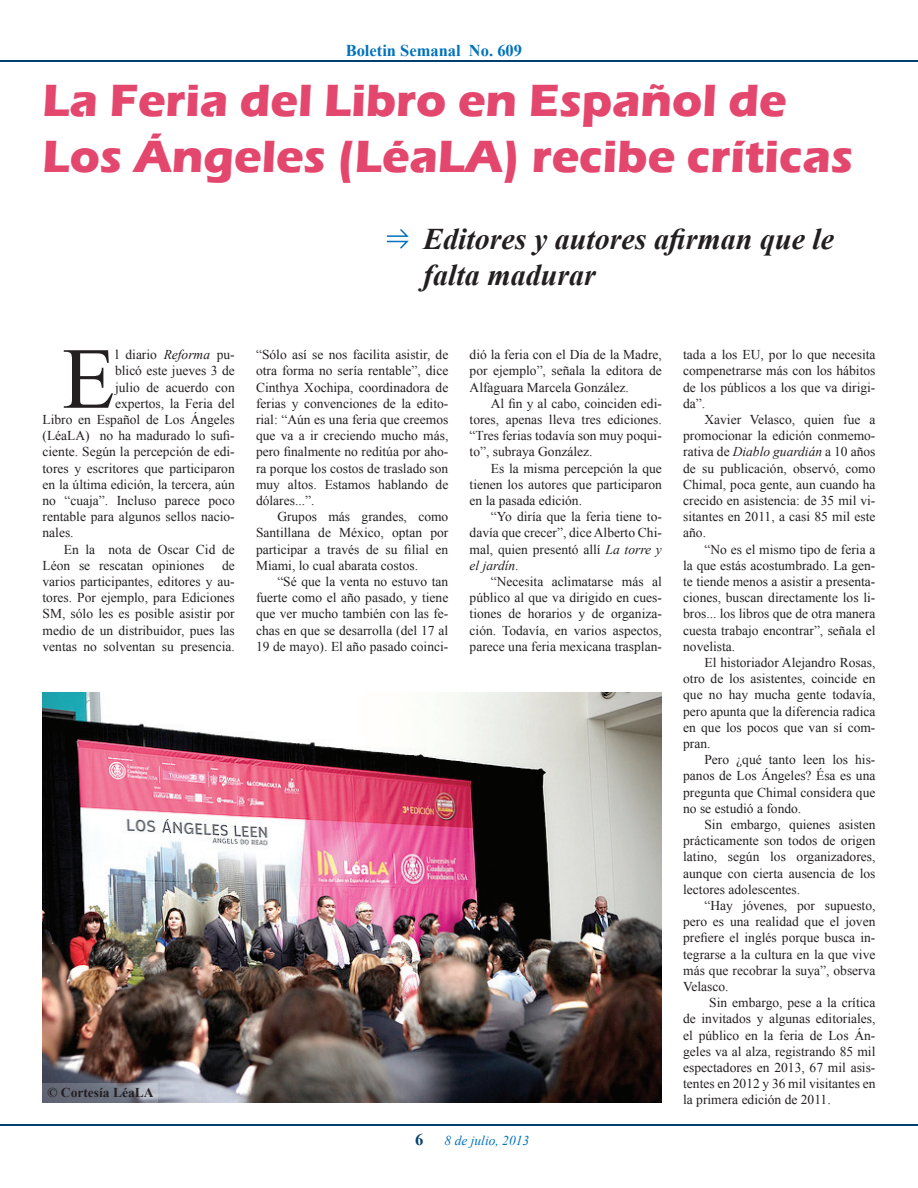
<style>
.page{position:relative;width:918px;height:1188px;background:#fff}
.page>*{position:absolute;margin:0;border:0;box-sizing:border-box;transform-origin:0 0}
.t1{font:86.85px "Times New Roman";color:#231f20}
.t2{font:700 46.5px/55.8px "Eras ITC";color:#e4476d}
.t3{font:italic 700 30px/36px "Times New Roman";color:#231f20}
.t4{font:700 16.5px "Times New Roman";color:#0072bc}
.t5{font:700 16.5px "Times New Roman";color:#004071}
.t6{font:13.5px/16.2px "Times New Roman";color:#231f20;text-align:justify}
.t7{font:700 13.5px "Times New Roman";color:#231f20}
.t8{font:italic 13.5px "Times New Roman";color:#0072bc}
.s1{font-style:italic}
</style>
<div class="page">
<hr style="left:0;top:1124px;width:918px;height:2px;background:#004071">
<hr style="left:0;top:60px;width:918px;height:2px;background:#004071">
<img style="left:43px;top:692px;width:619px;height:410px">
<svg style="left:43px;top:1083px;width:115px;height:19px;background:#777c89"></svg>
<svg style="left:386px;top:229px;width:23px;height:20px"></svg>
<p class="t4" style="left:346px;top:39px;width:178px">Boletin Semanal No. 609</p>
<h2 class="t2" style="left:43px;top:73px;width:812px">La Feria del Libro en Español de<br>Los Ángeles (LéaLA) recibe críticas</h2>
<h3 class="t3" style="left:423px;top:220px;width:412px">Editores y autores afirman que le falta madurar</h3>
<h1 class="t1" style="left:62px;top:320px;width:55px">E</h1>
<p class="t6" style="left:115px;top:346px;width:121px">l diario <span class="s1">Reforma</span> pu-</p>
<p class="t6" style="left:115px;top:363px;width:121px">blicó este jueves 3 de</p>
<p class="t6" style="left:115px;top:379px;width:121px">julio de acuerdo con</p>
<p class="t6" style="left:115px;top:395px;width:121px">expertos, la Feria del</p>
<p class="t6" style="left:43px;top:411px;width:194px">Libro en Español de Los Ángeles</p>
<p class="t6" style="left:43px;top:427px;width:194px">(LéaLA) no ha madurado lo sufi-</p>
<p class="t6" style="left:43px;top:444px;width:194px">ciente. Según la percepción de edi-</p>
<p class="t6" style="left:43px;top:460px;width:194px">tores y escritores que participaron</p>
<p class="t6" style="left:43px;top:476px;width:194px">en la última edición, la tercera, aún</p>
<p class="t6" style="left:43px;top:492px;width:194px">no “cuaja”. Incluso parece poco</p>
<p class="t6" style="left:43px;top:508px;width:194px">rentable para algunos sellos nacio-</p>
<p class="t6" style="left:43px;top:525px;width:33px">nales.</p>
<p class="t6" style="left:64px;top:541px;width:173px">En la nota de Oscar Cid de</p>
<p class="t6" style="left:43px;top:557px;width:164px">Léon se rescatan opiniones</p>
<p class="t6" style="left:43px;top:557px;width:194px;text-indent:180px">de varios participantes, editores y au&shy;tores. Por ejemplo, para Ediciones SM, sólo les es posible asistir por medio de un distribuidor, pues las ventas no solventan su presencia.</p>
<p class="t6" style="left:256px;top:346px;width:194px">“Sólo así se nos facilita asistir, de otra forma no sería rentable”, dice Cinthya Xochipa, coordinadora de ferias y convenciones de la edito&shy;rial: “Aún es una feria que creemos que va a ir creciendo mucho más, pero finalmente no reditúa por aho&shy;ra porque los costos de traslado son muy altos. Estamos hablando de dólares...”.</p>
<p class="t6" style="left:256px;top:508px;width:194px;text-indent:21px">Grupos más grandes, como Santillana de México, optan por participar a través de su filial en Miami, lo cual abarata costos.</p>
<p class="t6" style="left:256px;top:573px;width:194px;text-indent:21px">“Sé que la venta no estuvo tan fuerte como el año pasado, y tiene que ver mucho también con las fe&shy;chas en que se desarrolla (del 17 al 19 de mayo). El año pasado coinci-</p>
<p class="t6" style="left:470px;top:346px;width:194px">dió la feria con el Día de la Madre, por ejemplo”, señala la editora de Alfaguara Marcela González.</p>
<p class="t6" style="left:470px;top:395px;width:194px;text-indent:21px">Al fin y al cabo, coinciden edi&shy;tores, apenas lleva tres ediciones. “Tres ferias todavía son muy poqui&shy;to”, subraya González.</p>
<p class="t6" style="left:470px;top:460px;width:194px;text-indent:21px">Es la misma percepción la que tienen los autores que participaron en la pasada edición.</p>
<p class="t6" style="left:470px;top:508px;width:194px;text-indent:21px">“Yo diría que la feria tiene to&shy;davía que crecer”, dice Alberto Chi&shy;mal, quien presentó allí <span class="s1">La torre y el jardín</span>.</p>
<p class="t6" style="left:470px;top:573px;width:194px;text-indent:21px">“Necesita aclimatarse más al público al que va dirigido en cues&shy;tiones de horarios y de organiza&shy;ción. Todavía, en varios aspectos, parece una feria mexicana trasplan-</p>
<p class="t7" style="left:47px;top:1083px;width:108px">© Cortesía LéaLA</p>
<p class="t5" style="left:415px;top:1129px;width:10px">6</p>
<p class="t8" style="left:445px;top:1131px;width:86px">8 de julio, 2013</p>
<p class="t6" style="left:683px;top:346px;width:194px">tada a los EU, por lo que necesita compenetrarse más con los hábitos de los públicos a los que va dirigi&shy;da”.</p>
<p class="t6" style="left:683px;top:411px;width:194px;text-indent:21px">Xavier Velasco, quien fue a promocionar la edición conmemo&shy;rativa de <span class="s1">Diablo guardián</span> a 10 años de su publicación, observó, como Chimal, poca gente, aun cuando ha crecido en asistencia: de 35 mil vi&shy;sitantes en 2011, a casi 85 mil este año.</p>
<p class="t6" style="left:683px;top:541px;width:194px;text-indent:21px">“No es el mismo tipo de feria a la que estás acostumbrado. La gen&shy;te tiende menos a asistir a presenta&shy;ciones, buscan directamente los li&shy;bros... los libros que de otra manera cuesta trabajo encontrar”, señala el novelista.</p>
<p class="t6" style="left:683px;top:654px;width:194px;text-indent:21px">El historiador Alejandro Rosas, otro de los asistentes, coincide en que no hay mucha gente todavía, pero apunta que la diferencia radica en que los pocos que van sí com&shy;pran.</p>
<p class="t6" style="left:683px;top:751px;width:194px;text-indent:21px">Pero ¿qué tanto leen los his&shy;panos de Los Ángeles? Ésa es una pregunta que Chimal considera que no se estudió a fondo.</p>
<p class="t6" style="left:683px;top:816px;width:194px;text-indent:21px">Sin embargo, quienes asisten prácticamente son todos de origen latino, según los organizadores, aunque con cierta ausencia de los lectores adolescentes.</p>
<p class="t6" style="left:683px;top:897px;width:194px;text-indent:21px">“Hay jóvenes, por supuesto, pero es una realidad que el joven prefiere el inglés porque busca in&shy;tegrarse a la cultura en la que vive más que recobrar la suya”, observa Velasco.</p>
<p class="t6" style="left:683px;top:994px;width:194px;text-indent:26px">Sin embargo, pese a la crítica de invitados y algunas editoriales, el público en la feria de Los Án&shy;geles va al alza, registrando 85 mil espectadores en 2013, 67 mil asis&shy;tentes en 2012 y 36 mil visitantes en la primera edición de 2011.</p>
</div>
